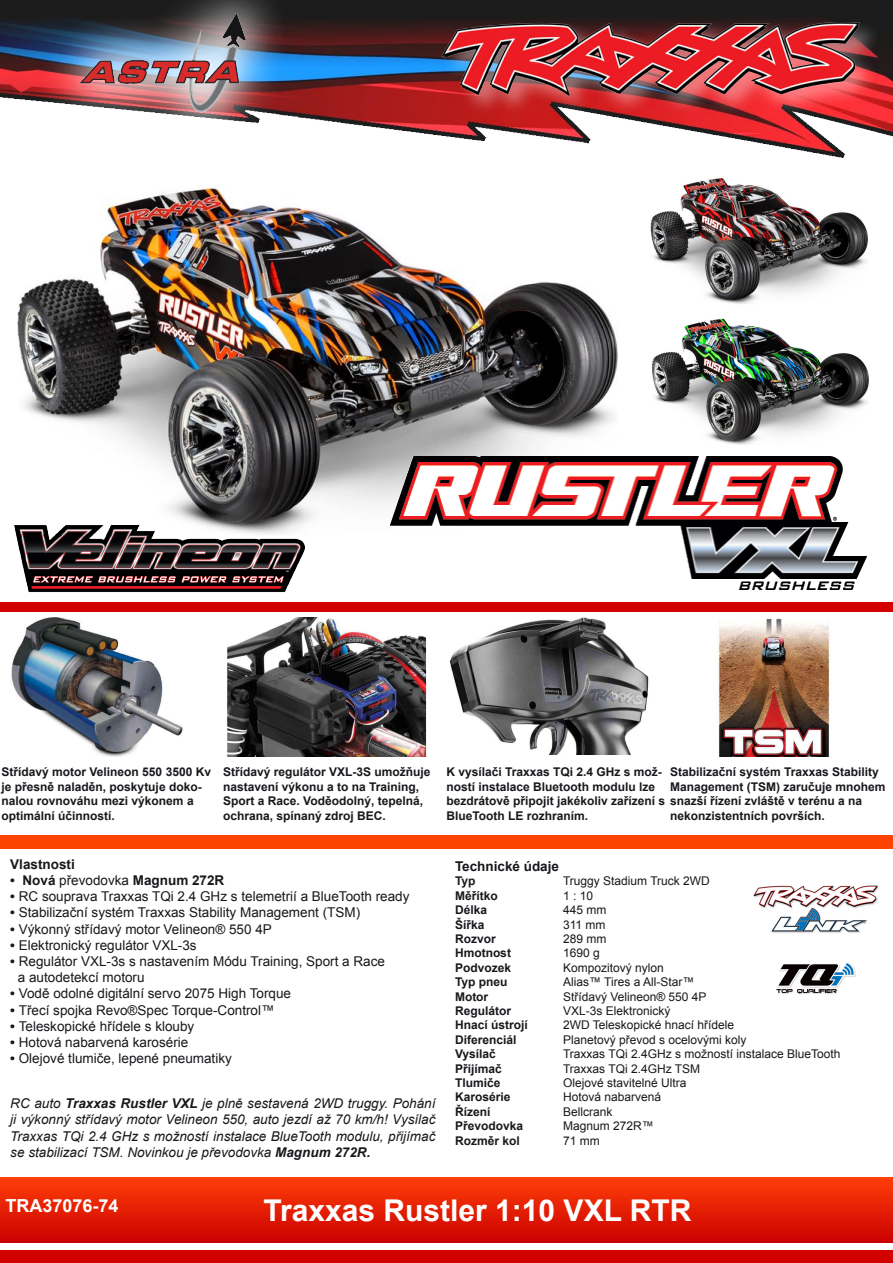
<style>
.page{position:relative;width:893px;height:1263px;background:#fff}
.page>*{position:absolute;margin:0;border:0;box-sizing:border-box;transform-origin:0 0}
.t1{font:700 30px "Arial";color:#fff}
.t2{font:700 18px "Arial";color:#fff}
.t3{font:13.5px "Arial";color:#1a171c}
.t4{font:italic 13.5px/16.2px "Arial";color:#1a171c;text-align:justify}
.t5{font:700 13.5px "Arial";color:#1a171c}
.t6{font:700 12px/14.4px "Arial";color:#1a171c}
.t7{font:12px "Arial";color:#1a171c}
.s1{font-weight:400}
.s2{font-weight:700}
</style>
<div class="page">
<img style="left:17px;top:186px;width:601px;height:365px">
<div style="left:0;top:1251px;width:893px;height:12px;background:#d30000"></div>
<div style="left:0;top:1177px;width:893px;height:65px;background:linear-gradient(to bottom,#ff3e08,#ca0100)"></div>
<img style="left:0;top:0;width:893px;height:158px">
<div style="left:437px;top:19px;width:456px;height:129px;background:#fff;opacity:.39"></div>
<img style="left:435px;top:16px;width:428px;height:88px">
<img style="left:30px;top:0;width:288px;height:158px">
<img style="left:78px;top:11px;width:169px;height:102px">
<div style="left:0;top:602px;width:893px;height:10px;background:#d30000"></div>
<div style="left:0;top:836px;width:893px;height:13px;background:#fc4300"></div>
<img style="left:389px;top:456px;width:477px;height:134px">
<img style="left:14px;top:525px;width:290px;height:67px">
<img style="left:776px;top:963px;width:80px;height:32px">
<img style="left:754px;top:885px;width:124px;height:48px">
<img style="left:11px;top:618px;width:172px;height:138px">
<img style="left:227px;top:618px;width:200px;height:138px">
<img style="left:449px;top:618px;width:200px;height:137px">
<img style="left:718px;top:618px;width:112px;height:138px">
<img style="left:651px;top:178px;width:217px;height:126px">
<img style="left:652px;top:318px;width:217px;height:127px">
<p class="t6" style="left:2px;top:765px;width:211px">Střídavý motor Velineon 550 3500 Kv je přesně naladěn, poskytuje doko&shy;nalou rovnováhu mezi výkonem a optimální účinností.</p>
<p class="t6" style="left:223px;top:765px;width:209px">Střídavý regulátor VXL-3S umožňuje nastavení výkonu a to na Training, Sport a Race. Voděodolný, tepelná, ochrana, spínaný zdroj BEC.</p>
<p class="t6" style="left:670px;top:765px;width:210px">Stabilizační systém Traxxas Stability</p>
<p class="t6" style="left:446px;top:765px;width:217px">K vysílači Traxxas TQi 2.4 GHz s mož&shy;ností instalace Bluetooth modulu lze</p>
<p class="t6" style="left:446px;top:808px;width:143px">BlueTooth LE rozhraním.</p>
<p class="t6" style="left:670px;top:779px;width:217px">Management (TSM) zaručuje mnohem</p>
<p class="t6" style="left:446px;top:794px;width:417px">bezdrátově připojit jakékoliv zařízení s snazší řízení zvláště v terénu a na</p>
<p class="t6" style="left:670px;top:808px;width:156px">nekonzistentních površích.</p>
<p class="t5" style="left:10px;top:855px;width:66px">Vlastnosti</p>
<p class="t5" style="left:10px;top:871px;width:216px">• Nová <span class="s1">převodovka</span> Magnum 272R</p>
<p class="t3" style="left:10px;top:888px;width:401px"><span class="s2">•</span> RC souprava Traxxas TQi 2.4 GHz s telemetrií a BlueTooth ready</p>
<p class="t3" style="left:10px;top:904px;width:351px"><span class="s2">•</span> Stabilizační systém Traxxas Stability Management (TSM)</p>
<p class="t3" style="left:10px;top:920px;width:263px"><span class="s2">•</span> Výkonný střídavý motor Velineon® 550 4P</p>
<p class="t3" style="left:10px;top:936px;width:188px"><span class="s2">•</span> Elektronický regulátor VXL-3s</p>
<p class="t3" style="left:10px;top:952px;width:376px"><span class="s2">•</span> Regulátor VXL-3s s nastavením Módu Training, Sport a Race</p>
<p class="t3" style="left:18px;top:969px;width:128px">a autodetekcí motoru</p>
<p class="t3" style="left:10px;top:985px;width:282px"><span class="s2">•</span> Vodě odolné digitální servo 2075 High Torque</p>
<p class="t3" style="left:10px;top:1001px;width:266px"><span class="s2">•</span> Třecí spojka Revo®Spec Torque-Control™</p>
<p class="t3" style="left:10px;top:1017px;width:186px"><span class="s2">•</span> Teleskopické hřídele s klouby</p>
<p class="t3" style="left:10px;top:1033px;width:180px"><span class="s2">•</span> Hotová nabarvená karosérie</p>
<p class="t3" style="left:10px;top:1050px;width:223px"><span class="s2">•</span> Olejové tlumiče, lepené pneumatiky</p>
<p class="t4" style="left:10px;top:1095px;width:427px">RC auto <span class="s2">Traxxas Rustler VXL</span> je plně sestavená 2WD truggy. Pohání ji výkonný střídavý motor Velineon 550, auto jezdí až 70 km/h! Vysílač Traxxas TQi 2.4 GHz s možností instalace BlueTooth modulu, přijímač se stabilizací TSM. Novinkou je převodovka <span class="s2">Magnum 272R.</span></p>
<p class="t5" style="left:455px;top:857px;width:106px">Technické údaje</p>
<p class="t6" style="left:455px;top:874px;width:22px">Typ</p>
<p class="t7" style="left:563px;top:873px;width:148px">Truggy Stadium Truck 2WD</p>
<p class="t6" style="left:455px;top:888px;width:44px">Měřítko</p>
<p class="t7" style="left:563px;top:888px;width:32px">1 : 10</p>
<p class="t6" style="left:455px;top:903px;width:34px">Délka</p>
<p class="t7" style="left:563px;top:902px;width:45px">445 mm</p>
<p class="t6" style="left:455px;top:917px;width:31px">Šířka</p>
<p class="t7" style="left:563px;top:916px;width:44px">311 mm</p>
<p class="t6" style="left:455px;top:932px;width:42px">Rozvor</p>
<p class="t7" style="left:563px;top:931px;width:45px">289 mm</p>
<p class="t6" style="left:455px;top:946px;width:57px">Hmotnost</p>
<p class="t7" style="left:563px;top:945px;width:38px">1690 g</p>
<p class="t6" style="left:455px;top:960px;width:58px">Podvozek</p>
<p class="t7" style="left:563px;top:960px;width:102px">Kompozitový nylon</p>
<p class="t6" style="left:455px;top:975px;width:54px">Typ pneu</p>
<p class="t7" style="left:563px;top:974px;width:133px">Alias™ Tires a All-Star™</p>
<p class="t6" style="left:455px;top:989px;width:35px">Motor</p>
<p class="t7" style="left:563px;top:988px;width:145px">Střídavý Velineon® 550 4P</p>
<p class="t6" style="left:455px;top:1004px;width:58px">Regulátor</p>
<p class="t7" style="left:563px;top:1003px;width:109px">VXL-3s Elektronický</p>
<p class="t6" style="left:455px;top:1018px;width:74px">Hnací ústrojí</p>
<p class="t7" style="left:563px;top:1017px;width:173px">2WD Teleskopické hnací hřídele</p>
<p class="t6" style="left:455px;top:1032px;width:63px">Diferenciál</p>
<p class="t7" style="left:563px;top:1032px;width:185px">Planetový převod s ocelovými koly</p>
<p class="t6" style="left:455px;top:1047px;width:42px">Vysílač</p>
<p class="t7" style="left:563px;top:1046px;width:279px">Traxxas TQi 2.4GHz s možností instalace BlueTooth</p>
<p class="t6" style="left:455px;top:1061px;width:48px">Přijímač</p>
<p class="t7" style="left:563px;top:1060px;width:139px">Traxxas TQi 2.4GHz TSM</p>
<p class="t6" style="left:455px;top:1076px;width:47px">Tlumiče</p>
<p class="t7" style="left:563px;top:1075px;width:125px">Olejové stavitelné Ultra</p>
<p class="t6" style="left:455px;top:1090px;width:57px">Karosérie</p>
<p class="t7" style="left:563px;top:1089px;width:100px">Hotová nabarvená</p>
<p class="t6" style="left:455px;top:1104px;width:37px">Řízení</p>
<p class="t7" style="left:563px;top:1104px;width:51px">Bellcrank</p>
<p class="t6" style="left:455px;top:1119px;width:70px">Převodovka</p>
<p class="t7" style="left:563px;top:1118px;width:92px">Magnum 272R™</p>
<p class="t6" style="left:455px;top:1133px;width:66px">Rozměr kol</p>
<p class="t7" style="left:563px;top:1132px;width:38px">71 mm</p>
<p class="t2" style="left:5px;top:1193px;width:115px">TRA37076-74</p>
<p class="t1" style="left:263px;top:1189px;width:429px">Traxxas Rustler 1:10 VXL RTR</p>
</div>
